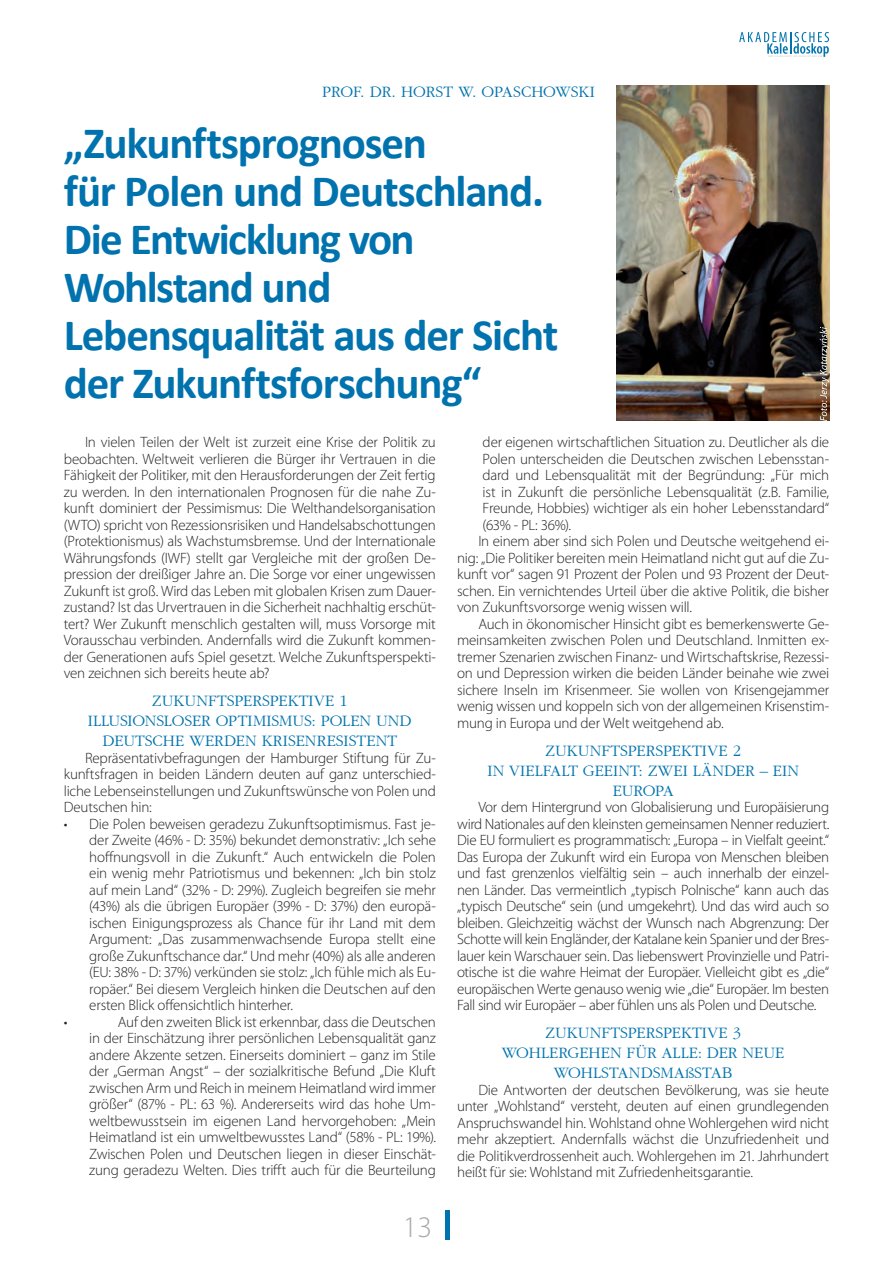
<style>
.page{position:relative;width:893px;height:1263px;background:#fff}
.page>*{position:absolute;margin:0;border:0;box-sizing:border-box;transform-origin:0 0}
.t1{font:700 45px/48px "Calibri";letter-spacing:-.03em;color:#0073ae}
.t2{font:300 30px "Myriad Pro";color:#a8a9ad}
.t3{font:16.5px/19.8px "Gatineau";color:#0073ae;text-align:center}
.t4{font:300 15px/16.5px "Myriad Pro";letter-spacing:-.015em;color:#231f20;text-align:justify}
</style>
<div class="page">
<div style="left:445px;top:1210px;width:5px;height:30px;background:#0073ae"></div>
<svg style="left:739px;top:32px;width:90px;height:25px"></svg>
<img style="left:617px;top:85px;width:212px;height:336px">
<svg style="left:820px;top:327px;width:9px;height:94px"></svg>
<p class="t3" style="left:322px;top:82px;width:275px">PROF. DR. HORST W. OPASCHOWSKI</p>
<h1 class="t1" style="left:64px;top:123px;width:496px">„Zukunftsprognosen<br>für Polen und Deutschland.<br>Die Entwicklung von<br>Wohlstand und<br>Lebensqualität aus der Sicht der Zukunftsforschung“</h1>
<p class="t4" style="left:64px;top:435px;width:374px;text-indent:21px">In vielen Teilen der Welt ist zurzeit eine Krise der Politik zu beobachten. Weltweit verlieren die Bürger ihr Vertrauen in die Fähigkeit der Politiker, mit den Herausforderungen der Zeit fertig zu werden. In den internationalen Prognosen für die nahe Zu&shy;kunft dominiert der Pessimismus: Die Welthandelsorganisation (WTO) spricht von Rezessionsrisiken und Handelsabschottungen (Protektionismus) als Wachstumsbremse. Und der Internationale Währungsfonds (IWF) stellt gar Vergleiche mit der großen De&shy;pression der dreißiger Jahre an. Die Sorge vor einer ungewissen Zukunft ist groß. Wird das Leben mit globalen Krisen zum Dauer&shy;zustand? Ist das Urvertrauen in die Sicherheit nachhaltig erschüt&shy;tert? Wer Zukunft menschlich gestalten will, muss Vorsorge mit Vorausschau verbinden. Andernfalls wird die Zukunft kommen&shy;der Generationen aufs Spiel gesetzt. Welche Zukunftsperspekti&shy;ven zeichnen sich bereits heute ab?</p>
<p class="t3" style="left:88px;top:691px;width:326px">ZUKUNFTSPERSPEKTIVE 1<br>ILLUSIONSLOSER OPTIMISMUS: POLEN UND<br>DEUTSCHE WERDEN KRISENRESISTENT</p>
<p class="t4" style="left:64px;top:750px;width:374px;text-indent:21px">Repräsentativbefragungen der Hamburger Stiftung für Zu&shy;kunftsfragen in beiden Ländern deuten auf ganz unterschied&shy;liche Lebenseinstellungen und Zukunftswünsche von Polen und Deutschen hin:</p>
<p class="t4" style="left:64px;top:816px;width:373px">• Die Polen beweisen geradezu Zukunftsoptimismus. Fast je-</p>
<p class="t4" style="left:89px;top:833px;width:348px">der Zweite (46% - D: 35%) bekundet demonstrativ: „Ich sehe</p>
<p class="t4" style="left:89px;top:849px;width:348px">hoffnungsvoll in die Zukunft.“ Auch entwickeln die Polen</p>
<p class="t4" style="left:89px;top:866px;width:348px">ein wenig mehr Patriotismus und bekennen: „Ich bin stolz</p>
<p class="t4" style="left:89px;top:882px;width:348px">auf mein Land“ (32% - D: 29%). Zugleich begreifen sie mehr</p>
<p class="t4" style="left:89px;top:899px;width:348px">(43%) als die übrigen Europäer (39% - D: 37%) den europä-</p>
<p class="t4" style="left:89px;top:915px;width:348px">ischen Einigungsprozess als Chance für ihr Land mit dem</p>
<p class="t4" style="left:89px;top:932px;width:348px">Argument: „Das zusammenwachsende Europa stellt eine</p>
<p class="t4" style="left:89px;top:948px;width:348px">große Zukunftschance dar.“ Und mehr (40%) als alle anderen</p>
<p class="t4" style="left:89px;top:965px;width:348px">(EU: 38% - D: 37%) verkünden sie stolz: „Ich fühle mich als Eu-</p>
<p class="t4" style="left:89px;top:981px;width:348px">ropäer.“ Bei diesem Vergleich hinken die Deutschen auf den</p>
<p class="t4" style="left:89px;top:998px;width:205px">ersten Blick offensichtlich hinterher.</p>
<p class="t4" style="left:64px;top:1014px;width:5px">•</p>
<p class="t4" style="left:89px;top:1014px;width:348px;text-indent:28px">Auf den zweiten Blick ist erkennbar, dass die Deutschen in der Einschätzung ihrer persönlichen Lebensqualität ganz andere Akzente setzen. Einerseits dominiert – ganz im Stile der „German Angst“ – der sozialkritische Befund „Die Kluft zwischen Arm und Reich in meinem Heimatland wird immer größer“ (87% - PL: 63 %). Andererseits wird das hohe Um&shy;weltbewusstsein im eigenen Land hervorgehoben: „Mein Heimatland ist ein umweltbewusstes Land“ (58% - PL: 19%).<br>Zwischen Polen und Deutschen liegen in dieser Einschät&shy;zung geradezu Welten. Dies trifft auch für die Beurteilung</p>
<p class="t4" style="left:483px;top:435px;width:348px">der eigenen wirtschaftlichen Situation zu. Deutlicher als die</p>
<p class="t4" style="left:483px;top:451px;width:348px">Polen unterscheiden die Deutschen zwischen Lebensstan-</p>
<p class="t4" style="left:483px;top:468px;width:348px">dard und Lebensqualität mit der Begründung: „Für mich</p>
<p class="t4" style="left:483px;top:484px;width:348px">ist in Zukunft die persönliche Lebensqualität (z.B. Familie,</p>
<p class="t4" style="left:483px;top:501px;width:348px">Freunde, Hobbies) wichtiger als ein hoher Lebensstandard“</p>
<p class="t4" style="left:483px;top:517px;width:90px">(63% - PL: 36%).</p>
<p class="t4" style="left:478px;top:534px;width:352px">In einem aber sind sich Polen und Deutsche weitgehend ei-</p>
<p class="t4" style="left:457px;top:550px;width:374px">nig: „Die Politiker bereiten mein Heimatland nicht gut auf die Zu-</p>
<p class="t4" style="left:457px;top:567px;width:374px">kunft vor“ sagen 91 Prozent der Polen und 93 Prozent der Deut-</p>
<p class="t4" style="left:457px;top:583px;width:374px">schen. Ein vernichtendes Urteil über die aktive Politik, die bisher</p>
<p class="t4" style="left:457px;top:600px;width:237px">von Zukunftsvorsorge wenig wissen will.</p>
<p class="t4" style="left:478px;top:616px;width:352px">Auch in ökonomischer Hinsicht gibt es bemerkenswerte Ge-</p>
<p class="t4" style="left:457px;top:633px;width:374px">meinsamkeiten zwischen Polen und Deutschland. Inmitten ex-</p>
<p class="t4" style="left:457px;top:649px;width:373px">tremer Szenarien zwischen Finanz- und Wirtschaftskrise, Rezessi-</p>
<p class="t4" style="left:457px;top:666px;width:374px">on und Depression wirken die beiden Länder beinahe wie zwei</p>
<p class="t4" style="left:457px;top:682px;width:374px">sichere Inseln im Krisenmeer. Sie wollen von Krisengejammer</p>
<p class="t4" style="left:457px;top:699px;width:374px">wenig wissen und koppeln sich von der allgemeinen Krisenstim-</p>
<p class="t4" style="left:457px;top:715px;width:268px">mung in Europa und der Welt weitgehend ab.</p>
<p class="t3" style="left:487px;top:741px;width:313px">ZUKUNFTSPERSPEKTIVE 2<br>IN VIELFALT GEEINT: ZWEI LÄNDER – EIN<br>EUROPA</p>
<p class="t4" style="left:457px;top:800px;width:374px;text-indent:21px">Vor dem Hintergrund von Globalisierung und Europäisierung wird Nationales auf den kleinsten gemeinsamen Nenner reduziert.<br>Die EU formuliert es programmatisch: „Europa – in Vielfalt geeint.“ Das Europa der Zukunft wird ein Europa von Menschen bleiben und fast grenzenlos vielfältig sein – auch innerhalb der einzel&shy;nen Länder. Das vermeintlich „typisch Polnische“ kann auch das „typisch Deutsche“ sein (und umgekehrt). Und das wird auch so bleiben. Gleichzeitig wächst der Wunsch nach Abgrenzung: Der Schotte will kein Engländer, der Katalane kein Spanier und der Bres&shy;lauer kein Warschauer sein. Das liebenswert Provinzielle und Patri&shy;otische ist die wahre Heimat der Europäer. Vielleicht gibt es „die“ europäischen Werte genauso wenig wie „die“ Europäer. Im besten Fall sind wir Europäer – aber fühlen uns als Polen und Deutsche.</p>
<p class="t3" style="left:502px;top:1023px;width:284px">ZUKUNFTSPERSPEKTIVE 3<br>WOHLERGEHEN FÜR ALLE: DER NEUE<br>WOHLSTANDSMAßSTAB</p>
<p class="t4" style="left:457px;top:1082px;width:374px;text-indent:21px">Die Antworten der deutschen Bevölkerung, was sie heute unter „Wohlstand“ versteht, deuten auf einen grundlegenden Anspruchswandel hin. Wohlstand ohne Wohlergehen wird nicht mehr akzeptiert. Andernfalls wächst die Unzufriedenheit und die Politikverdrossenheit auch. Wohlergehen im 21. Jahrhundert heißt für sie: Wohlstand mit Zufriedenheitsgarantie.</p>
<h2 class="t2" style="left:403px;top:1216px;width:31px">13</h2>
</div>
